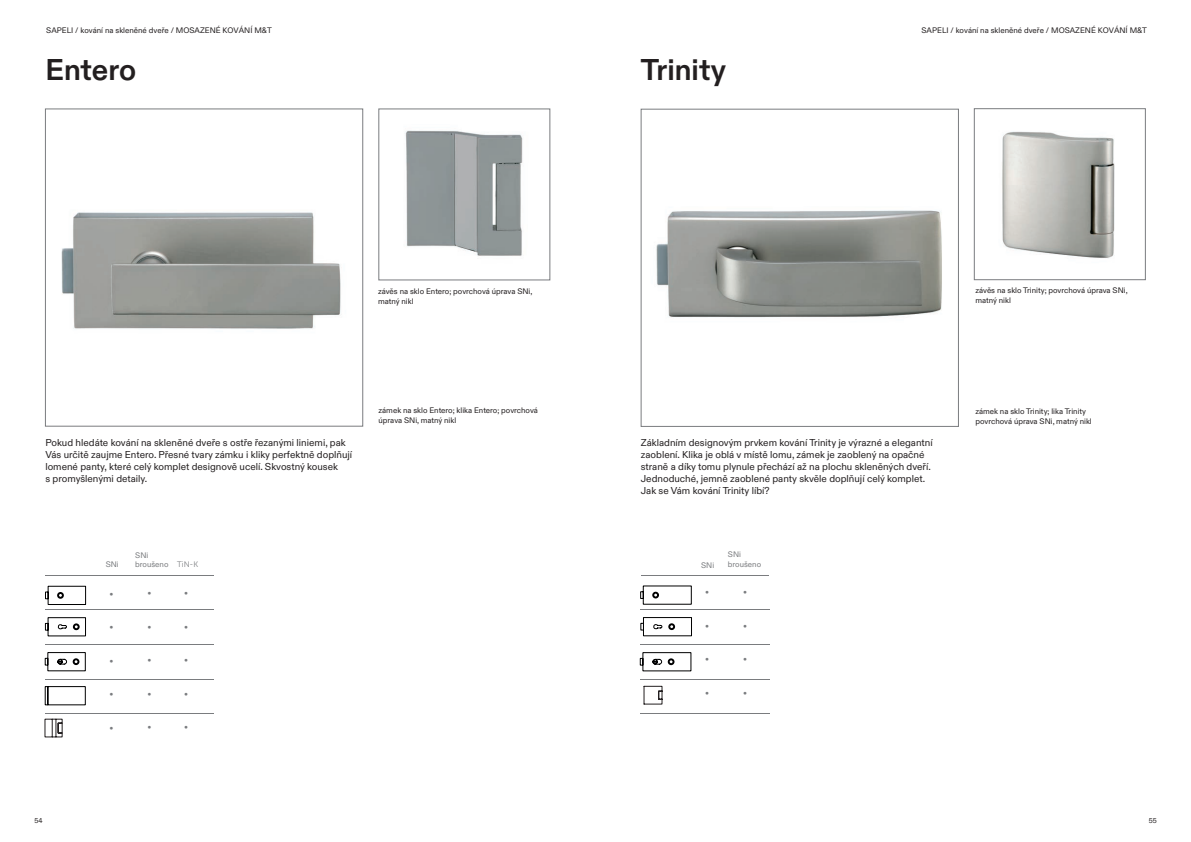
<style>
.page{position:relative;width:1191px;height:842px;background:#fff}
.page>*{position:absolute;margin:0;border:0;box-sizing:border-box;transform-origin:0 0}
.t1{font:700 30px "ABC Diatype";color:#231f20}
.t2{font:10px/12px "ABC Diatype";color:#231f20}
.t3{font:8px/9.6px "ABC Diatype";color:#231f20}
.t4{font:8px "Museo Sans 300";color:#7a7c7f}
.t5{font:8px/9.6px "ABC Diatype";color:#7a7c7f}
.t6{font:7px "ABC Diatype";color:#231f20}
</style>
<div class="page">
<img style="left:61px;top:212px;width:280px;height:117px">
<div style="left:45px;top:109px;width:318px;height:317px;border:1px solid #7a7c7f"></div>
<img style="left:405px;top:130px;width:118px;height:126px">
<div style="left:378px;top:109px;width:172px;height:171px;border:1px solid #7a7c7f"></div>
<svg style="left:45px;top:586px;width:41px;height:19px"></svg>
<svg style="left:45px;top:617px;width:41px;height:19px"></svg>
<svg style="left:45px;top:652px;width:41px;height:19px"></svg>
<svg style="left:45px;top:686px;width:41px;height:19px"></svg>
<svg style="left:45px;top:719px;width:17px;height:18px"></svg>
<img style="left:656px;top:210px;width:286px;height:108px">
<div style="left:641px;top:109px;width:317px;height:318px;border:1px solid #7a7c7f"></div>
<img style="left:1002px;top:131px;width:113px;height:127px">
<div style="left:974px;top:108px;width:171px;height:172px;border:1px solid #7a7c7f"></div>
<svg style="left:640px;top:586px;width:51px;height:18px"></svg>
<svg style="left:640px;top:617px;width:52px;height:19px"></svg>
<svg style="left:640px;top:652px;width:51px;height:19px"></svg>
<svg style="left:644px;top:686px;width:18px;height:18px"></svg>
<hr style="left:45px;top:609px;width:168px;height:1px;background:#7a7c7f">
<hr style="left:45px;top:575px;width:168px;height:1px;background:#7a7c7f">
<hr style="left:45px;top:644px;width:168px;height:1px;background:#7a7c7f">
<hr style="left:45px;top:679px;width:168px;height:1px;background:#7a7c7f">
<hr style="left:45px;top:713px;width:168px;height:1px;background:#7a7c7f">
<hr style="left:641px;top:609px;width:129px;height:1px;background:#7a7c7f">
<hr style="left:641px;top:644px;width:129px;height:1px;background:#7a7c7f">
<hr style="left:641px;top:679px;width:129px;height:1px;background:#7a7c7f">
<hr style="left:641px;top:713px;width:129px;height:1px;background:#7a7c7f">
<hr style="left:641px;top:575px;width:127px;height:1px;background:#7a7c7f">
<p class="t3" style="left:46px;top:25px;width:227px">SAPELI / kování na skleněné dveře / MOSAZENÉ KOVÁNÍ M&amp;T</p>
<p class="t3" style="left:921px;top:25px;width:227px">SAPELI / kování na skleněné dveře / MOSAZENÉ KOVÁNÍ M&amp;T</p>
<h1 class="t1" style="left:45px;top:52px;width:92px">Entero</h1>
<h1 class="t1" style="left:641px;top:52px;width:87px">Trinity</h1>
<p class="t3" style="left:378px;top:287px;width:156px">závěs na sklo Entero; povrchová úprava SNi, matný nikl</p>
<p class="t2" style="left:45px;top:436px;width:308px">Pokud hledáte kování na skleněné dveře s ostře řezanými liniemi, pak Vás určitě zaujme Entero. Přesné tvary zámku i kliky perfektně doplňují lomené panty, které celý komplet designově ucelí. Skvostný kousek<br>s promyšlenými detaily.</p>
<p class="t3" style="left:378px;top:406px;width:161px">zámek na sklo Entero; klika Entero; povrchová úprava SNi, matný nikl</p>
<p class="t2" style="left:641px;top:436px;width:293px">Základním designovým prvkem kování Trinity je výrazné a elegantní zaoblení. Klika je oblá v místě lomu, zámek je zaoblený na opačné straně a díky tomu plynule přechází až na plochu skleněných dveří.<br>Jednoduché, jemně zaoblené panty skvěle doplňují celý komplet.<br>Jak se Vám kování Trinity líbí?</p>
<p class="t5" style="left:106px;top:560px;width:15px">SNi</p>
<p class="t5" style="left:701px;top:560px;width:15px">SNi</p>
<p class="t5" style="left:728px;top:550px;width:35px">SNi broušeno</p>
<p class="t4" style="left:705px;top:588px;width:5px">∞</p>
<p class="t4" style="left:705px;top:622px;width:5px">∞</p>
<p class="t4" style="left:705px;top:655px;width:5px">∞</p>
<p class="t4" style="left:705px;top:689px;width:5px">∞</p>
<p class="t5" style="left:135px;top:550px;width:35px">SNi broušeno</p>
<p class="t4" style="left:177px;top:560px;width:22px">TiN-K</p>
<p class="t4" style="left:743px;top:588px;width:5px">∞</p>
<p class="t4" style="left:743px;top:621px;width:5px">∞</p>
<p class="t4" style="left:743px;top:655px;width:5px">∞</p>
<p class="t4" style="left:743px;top:688px;width:5px">∞</p>
<p class="t4" style="left:184px;top:589px;width:5px">∞</p>
<p class="t4" style="left:184px;top:623px;width:5px">∞</p>
<p class="t4" style="left:184px;top:656px;width:5px">∞</p>
<p class="t4" style="left:184px;top:690px;width:5px">∞</p>
<p class="t4" style="left:184px;top:723px;width:5px">∞</p>
<p class="t4" style="left:148px;top:589px;width:5px">∞</p>
<p class="t4" style="left:148px;top:623px;width:5px">∞</p>
<p class="t4" style="left:148px;top:656px;width:5px">∞</p>
<p class="t4" style="left:148px;top:690px;width:5px">∞</p>
<p class="t4" style="left:148px;top:723px;width:5px">∞</p>
<p class="t4" style="left:110px;top:590px;width:5px">∞</p>
<p class="t4" style="left:110px;top:623px;width:5px">∞</p>
<p class="t4" style="left:110px;top:657px;width:5px">∞</p>
<p class="t4" style="left:110px;top:690px;width:5px">∞</p>
<p class="t4" style="left:110px;top:724px;width:5px">∞</p>
<p class="t3" style="left:975px;top:286px;width:154px">závěs na sklo Trinity; povrchová úprava SNi, matný nikl</p>
<p class="t3" style="left:975px;top:407px;width:118px">zámek na sklo Trinity; lika Trinity povrchová úprava SNi, matný nikl</p>
<p class="t6" style="left:34px;top:816px;width:10px">54</p>
<p class="t6" style="left:1149px;top:816px;width:9px">55</p>
</div>
